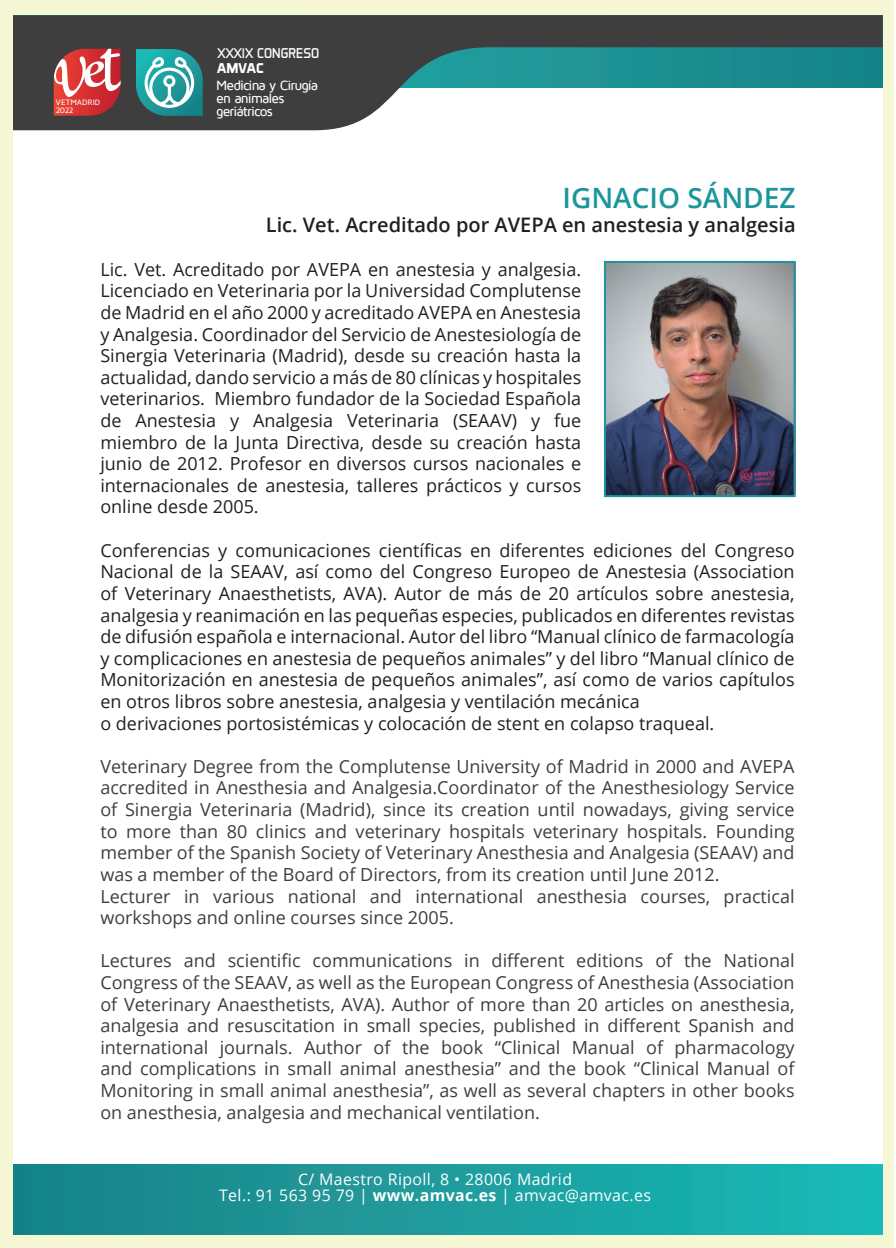
<style>
.page{position:relative;width:896px;height:1248px;background:#fff}
.page>*{position:absolute;margin:0;border:0;box-sizing:border-box;transform-origin:0 0}
.t1{font:600 28px "Open Sans";color:#1c969b}
.t2{font:600 20px "Open Sans";color:#231f20}
.t3{font:18px/21.6px "Open Sans";color:#231f20;text-align:justify}
.t4{font:18px/21.6px "Open Sans";color:#3e3e3f;text-align:justify}
.t5{font:15.8px/15.8px "Open Sans";letter-spacing:.025em;color:#fff;text-align:center}
.t6{font:14.4px/14.4px "Aero Matics";color:#fff}
.t7{font:500 13.8px/12.6px "Maven Pro";letter-spacing:-.065em;color:#fff}
.t8{font:500 8px/8px "Maven Pro";color:#fff}
.s1{font-family:"Maven Pro";font-weight:500}
.s2{font-weight:700}
</style>
<div class="page">
<div style="left:0;top:0;width:893px;height:1247px;background:#f6f7d4"></div>
<div style="left:13px;top:15px;width:870px;height:1219px;background:#fff"></div>
<svg style="left:13px;top:15px;width:869px;height:115px;fill:#3e3e3f"></svg>
<div style="left:13px;top:1163px;width:870px;height:71px;background:linear-gradient(to right,#1b8186,#1bb9b6)"></div>
<svg style="left:54px;top:49px;width:67px;height:67px"></svg>
<svg style="left:136px;top:49px;width:67px;height:67px"></svg>
<img style="left:607px;top:264px;width:185px;height:230px">
<div style="left:604px;top:261px;width:191px;height:236px;border:2px solid #1c969b"></div>
<p class="t8" style="left:56px;top:98px;width:46px">VETMADRID<br>2022</p>
<p class="t6" style="left:217px;top:46px;width:103px"><span class="s1">XXXIX</span> CONGRESO<br><span class="s2">AMVAC</span></p>
<p class="t7" style="left:216px;top:80px;width:103px">Medicina y Cirugía en animales geriátricos</p>
<p class="t1" style="left:562px;top:178px;width:235px">IGNACIO SÁNDEZ</p>
<p class="t2" style="left:266px;top:211px;width:531px">Lic. Vet. Acreditado por AVEPA en anestesia y analgesia</p>
<p class="t3" style="left:100px;top:258px;width:482px">Lic. Vet. Acreditado por AVEPA en anestesia y analgesia.<br>Licenciado en Veterinaria por la Universidad Complutense de Madrid en el año 2000 y acreditado AVEPA en Anestesia y Analgesia. Coordinador del Servicio de Anestesiología de Sinergia Veterinaria (Madrid), desde su creación hasta la actualidad, dando servicio a más de 80 clínicas y hospitales veterinarios. Miembro fundador de la Sociedad Española de Anestesia y Analgesia Veterinaria (SEAAV) y fue miembro de la Junta Directiva, desde su creación hasta junio de 2012. Profesor en diversos cursos nacionales e internacionales de anestesia, talleres prácticos y cursos online desde 2005.</p>
<p class="t3" style="left:100px;top:539px;width:696px">Conferencias y comunicaciones científicas en diferentes ediciones del Congreso Nacional de la SEAAV, así como del Congreso Europeo de Anestesia (Association of Veterinary Anaesthetists, AVA). Autor de más de 20 artículos sobre anestesia, analgesia y reanimación en las pequeñas especies, publicados en diferentes revistas de difusión española e internacional. Autor del libro “Manual clínico de farmacología y complicaciones en anestesia de pequeños animales” y del libro “Manual clínico de Monitorización en anestesia de pequeños animales”, así como de varios capítulos en otros libros sobre anestesia, analgesia y ventilación mecánica</p>
<p class="t3" style="left:100px;top:711px;width:615px">o derivaciones portosistémicas y colocación de stent en colapso traqueal.</p>
<p class="t4" style="left:100px;top:755px;width:696px">Veterinary Degree from the Complutense University of Madrid in 2000 and AVEPA accredited in Anesthesia and Analgesia.Coordinator of the Anesthesiology Service of Sinergia Veterinaria (Madrid), since its creation until nowadays, giving service to more than 80 clinics and veterinary hospitals veterinary hospitals. Founding member of the Spanish Society of Veterinary Anesthesia and Analgesia (SEAAV) and was a member of the Board of Directors, from its creation until June 2012.</p>
<p class="t4" style="left:100px;top:884px;width:696px">Lecturer in various national and international anesthesia courses, practical workshops and online courses since 2005.</p>
<p class="t4" style="left:100px;top:949px;width:696px">Lectures and scientific communications in different editions of the National Congress of the SEAAV, as well as the European Congress of Anesthesia (Association of Veterinary Anaesthetists, AVA). Author of more than 20 articles on anesthesia, analgesia and resuscitation in small species, published in different Spanish and international journals. Author of the book “Clinical Manual of pharmacology and complications in small animal anesthesia” and the book “Clinical Manual of Monitoring in small animal anesthesia”, as well as several chapters in other books on anesthesia, analgesia and mechanical ventilation.</p>
<p class="t5" style="left:219px;top:1170px;width:433px">C/ Maestro Ripoll, 8 • 28006 Madrid<br>Tel.: 91 563 95 79 | <span class="s2">www.amvac.es</span> | amvac@amvac.es</p>
</div>
